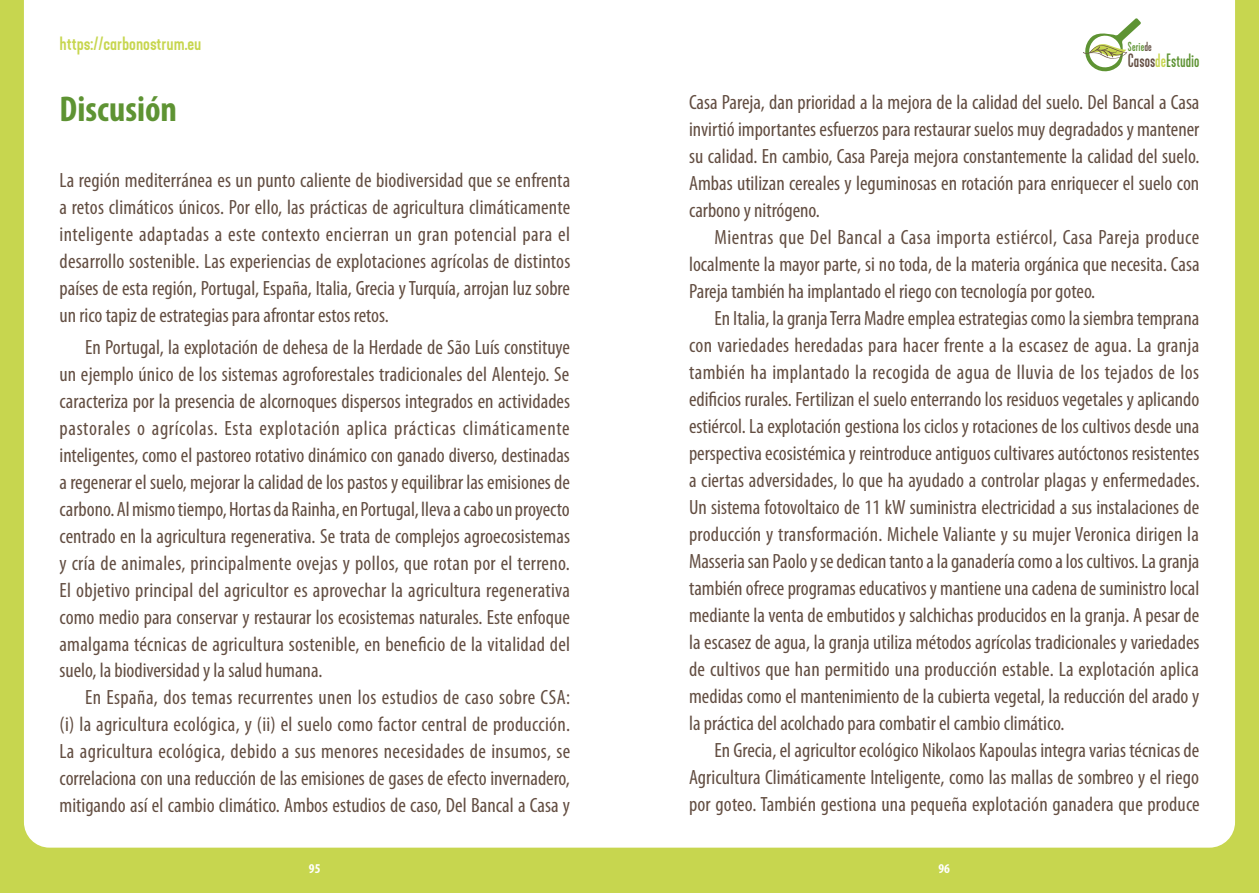
<style>
.page{position:relative;width:1259px;height:893px;background:#c7d64f}
.page>*{position:absolute;margin:0;border:0;box-sizing:border-box;transform-origin:0 0}
.t1{font:700 condensed 36px "Myriad Pro";color:#5e9333}
.t2{font:condensed 20.7px/27px "Myriad Pro";color:#634e42;text-align:justify}
.t3{font:500 18px "Kapra Neue";color:#c7d64f}
.t4{font:condensed 18px "Kapra Neue";color:#5e9333}
.t5{font:700 condensed 13.5px "Myriad Pro";color:#fff}
.t6{font:condensed 12.3px "Kapra Neue";letter-spacing:.01em;color:#5e9333}
.s1{color:#634e42}
.s2{color:#c7d64f}
</style>
<div class="page">
<div style="left:24px;top:0;width:1211px;height:848px;background:#fff"></div>
<svg style="left:1082px;top:18px;width:59px;height:55px;background:#dae4cb"></svg>
<p class="t3" style="left:60px;top:32px;width:143px">https://carbonostrum.eu</p>
<p class="t6" style="left:1128px;top:39px;width:25px">Serie<span class="s1">de</span></p>
<p class="t4" style="left:1128px;top:50px;width:73px"><span class="s1">Casos</span><span class="s2">de</span>Estudio</p>
<h1 class="t1" style="left:60px;top:86px;width:119px">Discusión</h1>
<p class="t2" style="left:689px;top:88px;width:512px">Casa Pareja, dan prioridad a la mejora de la calidad del suelo. Del Bancal a Casa invirtió importantes esfuerzos para restaurar suelos muy degradados y mantener su calidad. En cambio, Casa Pareja mejora constantemente la calidad del suelo.<br>Ambas utilizan cereales y leguminosas en rotación para enriquecer el suelo con carbono y nitrógeno.</p>
<p class="t2" style="left:689px;top:223px;width:512px;text-indent:26px">Mientras que Del Bancal a Casa importa estiércol, Casa Pareja produce localmente la mayor parte, si no toda, de la materia orgánica que necesita. Casa Pareja también ha implantado el riego con tecnología por goteo.</p>
<p class="t2" style="left:689px;top:304px;width:512px;text-indent:26px">En Italia, la granja Terra Madre emplea estrategias como la siembra temprana con variedades heredadas para hacer frente a la escasez de agua. La granja también ha implantado la recogida de agua de lluvia de los tejados de los edificios rurales. Fertilizan el suelo enterrando los residuos vegetales y aplicando estiércol. La explotación gestiona los ciclos y rotaciones de los cultivos desde una perspectiva ecosistémica y reintroduce antiguos cultivares autóctonos resistentes a ciertas adversidades, lo que ha ayudado a controlar plagas y enfermedades.<br>Un sistema fotovoltaico de 11 kW suministra electricidad a sus instalaciones de producción y transformación. Michele Valiante y su mujer Veronica dirigen la Masseria san Paolo y se dedican tanto a la ganadería como a los cultivos. La granja también ofrece programas educativos y mantiene una cadena de suministro local mediante la venta de embutidos y salchichas producidos en la granja. A pesar de la escasez de agua, la granja utiliza métodos agrícolas tradicionales y variedades de cultivos que han permitido una producción estable. La explotación aplica medidas como el mantenimiento de la cubierta vegetal, la reducción del arado y la práctica del acolchado para combatir el cambio climático.</p>
<p class="t2" style="left:689px;top:736px;width:512px;text-indent:26px">En Grecia, el agricultor ecológico Nikolaos Kapoulas integra varias técnicas de Agricultura Climáticamente Inteligente, como las mallas de sombreo y el riego por goteo. También gestiona una pequeña explotación ganadera que produce</p>
<p class="t2" style="left:60px;top:167px;width:512px">La región mediterránea es un punto caliente de biodiversidad que se enfrenta a retos climáticos únicos. Por ello, las prácticas de agricultura climáticamente inteligente adaptadas a este contexto encierran un gran potencial para el desarrollo sostenible. Las experiencias de explotaciones agrícolas de distintos países de esta región, Portugal, España, Italia, Grecia y Turquía, arrojan luz sobre un rico tapiz de estrategias para afrontar estos retos.</p>
<p class="t2" style="left:60px;top:333px;width:512px;text-indent:26px">En Portugal, la explotación de dehesa de la Herdade de São Luís constituye un ejemplo único de los sistemas agroforestales tradicionales del Alentejo. Se caracteriza por la presencia de alcornoques dispersos integrados en actividades pastorales o agrícolas. Esta explotación aplica prácticas climáticamente inteligentes, como el pastoreo rotativo dinámico con ganado diverso, destinadas a regenerar el suelo, mejorar la calidad de los pastos y equilibrar las emisiones de carbono. Al mismo tiempo, Hortas da Rainha, en Portugal, lleva a cabo un proyecto centrado en la agricultura regenerativa. Se trata de complejos agroecosistemas y cría de animales, principalmente ovejas y pollos, que rotan por el terreno.<br>El objetivo principal del agricultor es aprovechar la agricultura regenerativa como medio para conservar y restaurar los ecosistemas naturales. Este enfoque amalgama técnicas de agricultura sostenible, en beneficio de la vitalidad del suelo, la biodiversidad y la salud humana.</p>
<p class="t2" style="left:60px;top:684px;width:512px;text-indent:26px">En España, dos temas recurrentes unen los estudios de caso sobre CSA: (i) la agricultura ecológica, y (ii) el suelo como factor central de producción.<br>La agricultura ecológica, debido a sus menores necesidades de insumos, se correlaciona con una reducción de las emisiones de gases de efecto invernadero, mitigando así el cambio climático. Ambos estudios de caso, Del Bancal a Casa y</p>
<p class="t5" style="left:309px;top:860px;width:13px">95</p>
<p class="t5" style="left:938px;top:860px;width:13px">96</p>
</div>
